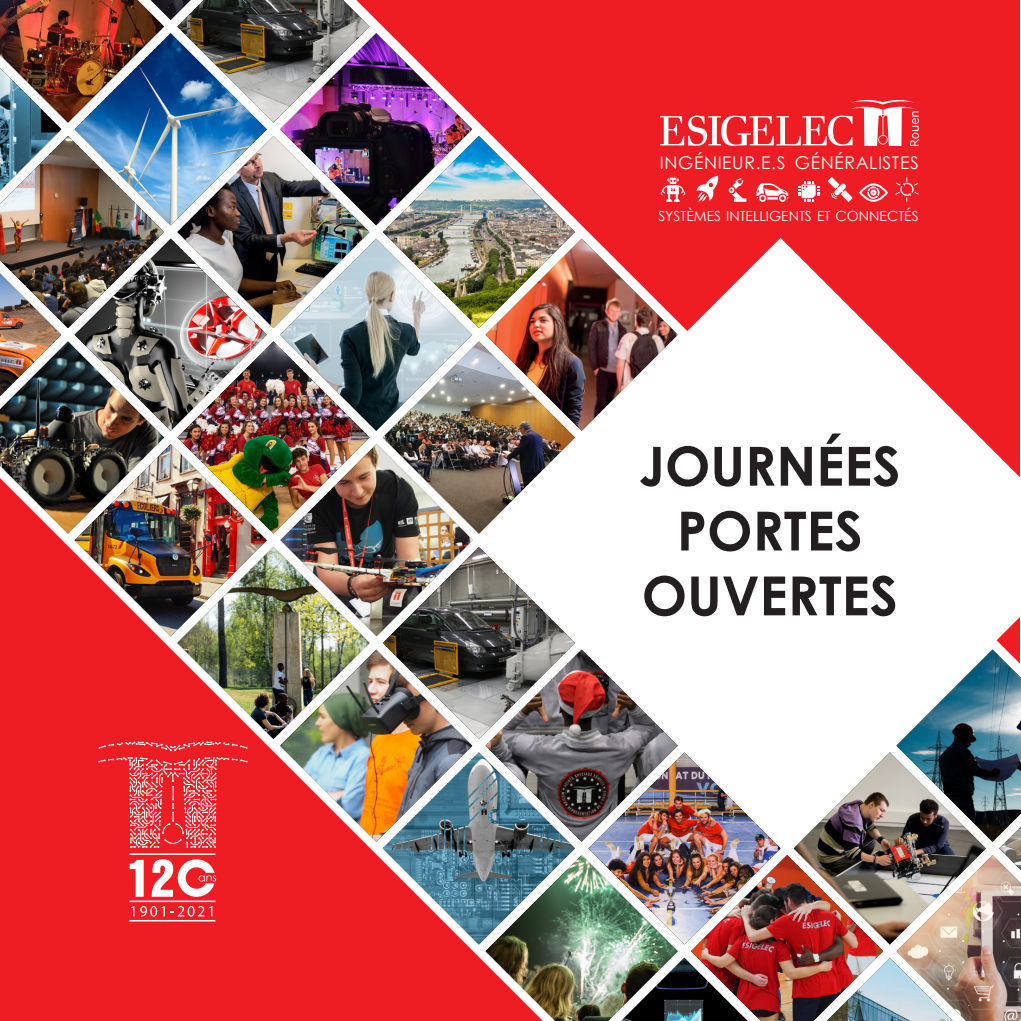
<style>
.page{position:relative;width:1021px;height:1021px;background:#fff}
.page>*{position:absolute;margin:0;border:0;box-sizing:border-box;transform-origin:0 0}
.t1{font:700 54px "Century Gothic";color:#231f20}
.t2{font:17.55px "Century Gothic";letter-spacing:.035em;color:#fff}
.t3{font:13.95px "Century Gothic";color:#fff}
</style>
<div class="page">
<img style="left:0;top:0;width:1020px;height:1020px">
<p class="t2" style="left:660px;top:150px;width:260px">INGÉNIEUR.E.S GÉNÉRALISTES</p>
<p class="t3" style="left:658px;top:206px;width:262px">SYSTÈMES INTELLIGENTS ET CONNECTÉS</p>
<p class="t1" style="left:639px;top:425px;width:263px">JOURNÉES</p>
<p class="t1" style="left:677px;top:490px;width:187px">PORTES</p>
<p class="t1" style="left:641px;top:554px;width:257px">OUVERTES</p>
</div>
